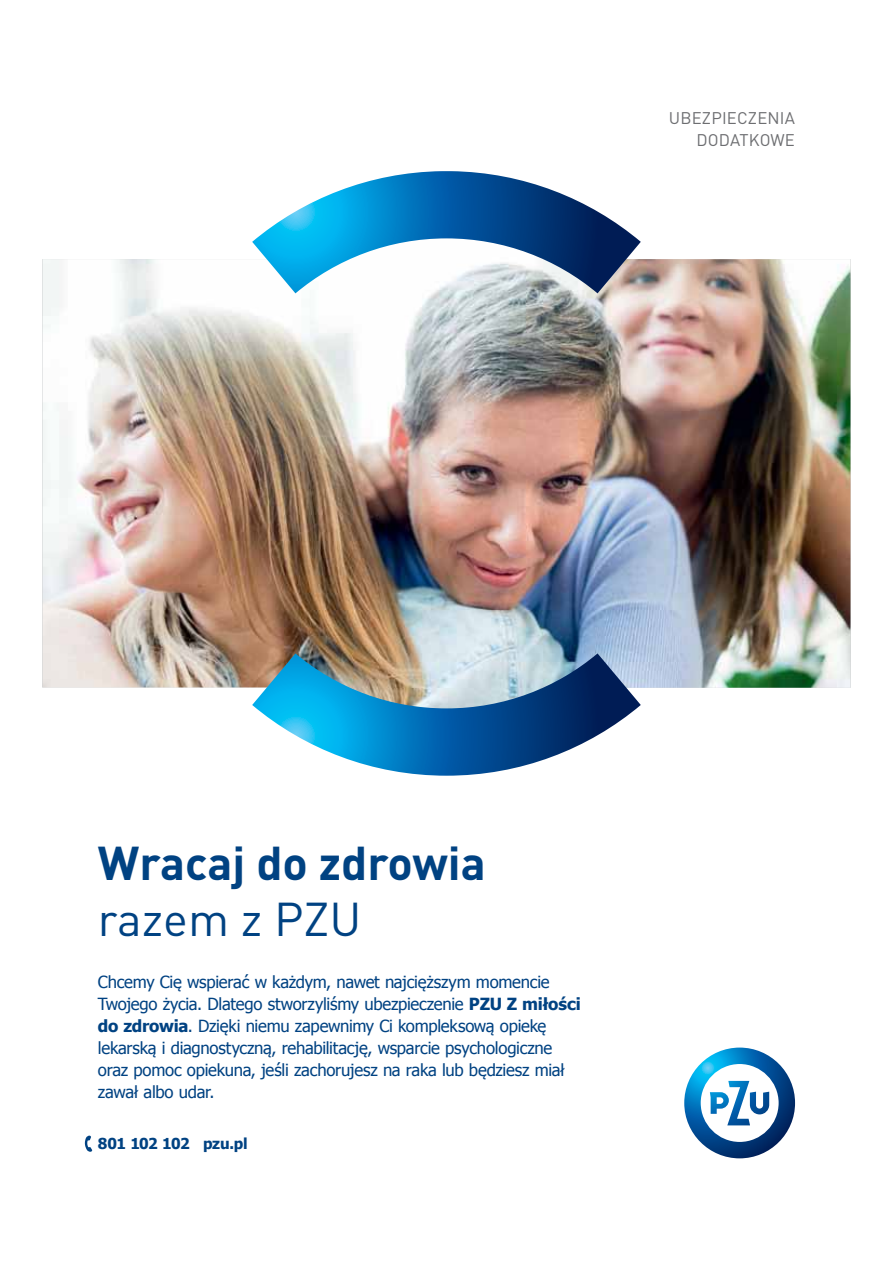
<style>
.page{position:relative;width:893px;height:1263px;background:#fff}
.page>*{position:absolute;margin:0;border:0;box-sizing:border-box;transform-origin:0 0}
.t1{font:700 46.8px "DIN Pro Pl";color:#004282}
.t2{font:46.8px "DIN Pro Pl";color:#004282}
.t3{font:16.65px/22px "Tahoma";letter-spacing:-.015em;color:#004282}
.t4{font:16.65px/22px "DIN Pro Pl";letter-spacing:.01em;color:#6d6e71;text-align:right}
.t5{font:700 15px "Tahoma";letter-spacing:-.04em;color:#004282}
.s1{font-weight:700}
</style>
<div class="page">
<img style="left:43px;top:259px;width:807px;height:429px">
<svg style="left:252px;top:171px;width:389px;height:122px"></svg>
<svg style="left:252px;top:653px;width:389px;height:123px"></svg>
<svg style="left:684px;top:1047px;width:111px;height:111px"></svg>
<svg style="left:85px;top:1136px;width:7px;height:16px"></svg>
<p class="t4" style="left:669px;top:107px;width:128px">UBEZPIECZENIA<br>DODATKOWE</p>
<h1 class="t1" style="left:98px;top:832px;width:389px">Wracaj do zdrowia</h1>
<h1 class="t2" style="left:98px;top:889px;width:265px">razem z PZU</h1>
<p class="t3" style="left:98px;top:970px;width:484px">Chcemy Cię wspierać w każdym, nawet najcięższym momencie Twojego życia. Dlatego stworzyliśmy ubezpieczenie <span class="s1">PZU Z miłości do zdrowia</span>. Dzięki niemu zapewnimy Ci kompleksową opiekę lekarską i diagnostyczną, rehabilitację, wsparcie psychologiczne oraz pomoc opiekuna, jeśli zachorujesz na raka lub będziesz miał zawał albo udar.</p>
<p class="t5" style="left:98px;top:1133px;width:151px">801 102 102 pzu.pl</p>
</div>
